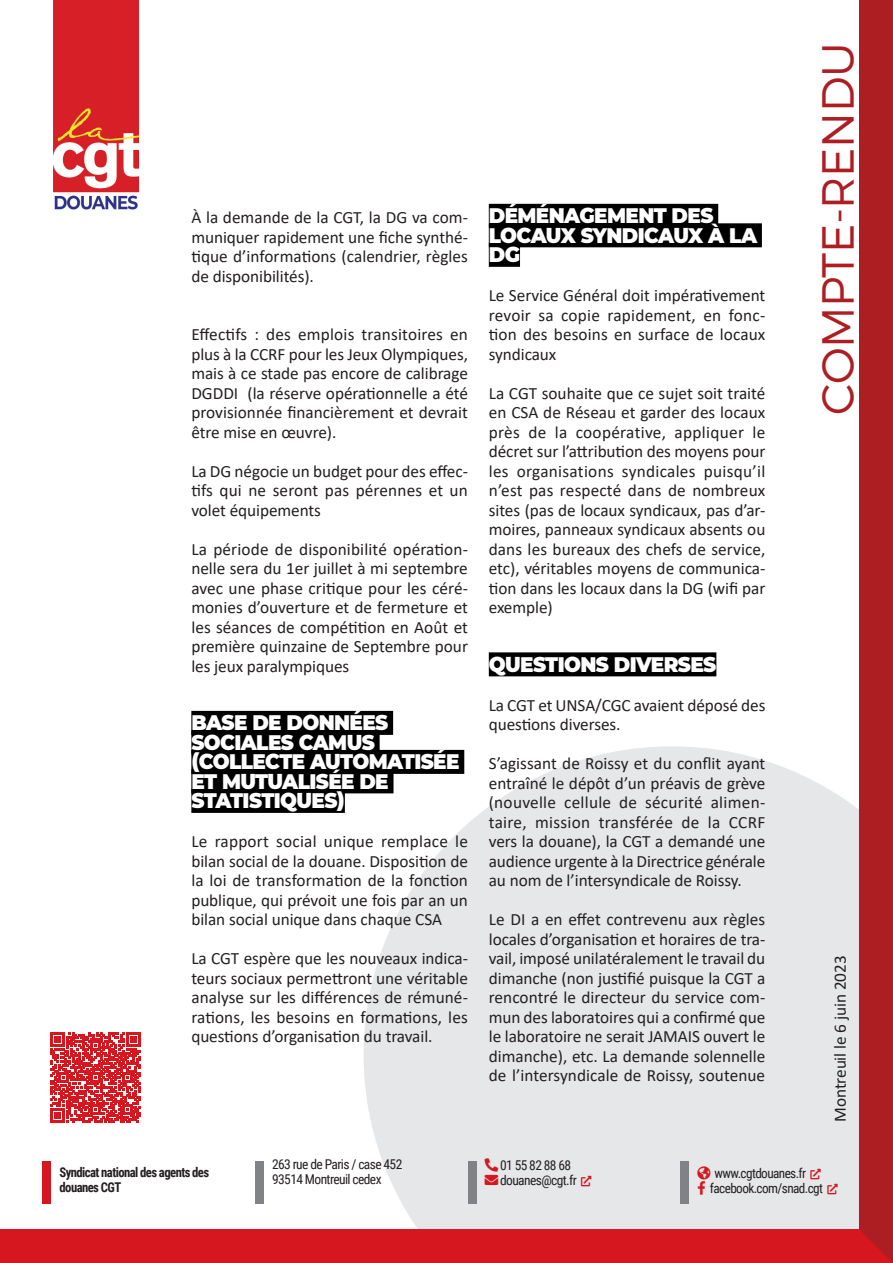
<style>
.page{position:relative;width:893px;height:1263px;background:#fff}
.page>*{position:absolute;margin:0;border:0;box-sizing:border-box;transform-origin:0 0}
.t1{font:300 45px "Montserrat";letter-spacing:-.01em;color:#ad1e22}
.t2{font:900 21px/19.5px "Montserrat";letter-spacing:-.03em;color:#fff;scale:.95 1}
.t3{font:17.25px/19.5px "Calibri";letter-spacing:-.005em;color:#231f20;text-align:justify}
.t4{font:13.5px/15px "Roboto Condensed";letter-spacing:-.045em;color:#231f20}
.t5{font:700 13.5px/15px "Roboto Condensed";letter-spacing:-.045em;color:#231f20;scale:.94 1}
.s1{color:#d7171f}
</style>
<div class="page">
<svg style="left:364px;top:746px;width:495px;height:483px;background:#e8e9eb"></svg>
<div style="left:43px;top:1161px;width:8px;height:42px;background:#d7171f"></div>
<div style="left:255px;top:1161px;width:9px;height:42px;background:#808285"></div>
<div style="left:468px;top:1161px;width:8px;height:42px;background:#808285"></div>
<div style="left:680px;top:1161px;width:9px;height:42px;background:#808285"></div>
<div style="left:0;top:1229px;width:893px;height:34px;background:#d7171f"></div>
<div style="left:859px;top:0;width:34px;height:1263px;background:#ad1e22"></div>
<img style="left:53px;top:0;width:85px;height:210px">
<div style="left:191px;top:711px;width:202px;height:24px;background:#000"></div>
<div style="left:191px;top:730px;width:189px;height:24px;background:#000"></div>
<div style="left:191px;top:750px;width:273px;height:24px;background:#000"></div>
<div style="left:191px;top:769px;width:202px;height:24px;background:#000"></div>
<div style="left:191px;top:789px;width:154px;height:24px;background:#000"></div>
<div style="left:489px;top:204px;width:229px;height:24px;background:#000"></div>
<div style="left:489px;top:223px;width:273px;height:24px;background:#000"></div>
<div style="left:489px;top:243px;width:31px;height:24px;background:#000"></div>
<div style="left:489px;top:652px;width:227px;height:24px;background:#000"></div>
<svg style="left:51px;top:1032px;width:90px;height:90px"></svg>
<svg style="left:485px;top:1158px;width:13px;height:27px"></svg>
<svg style="left:581px;top:1176px;width:10px;height:10px"></svg>
<svg style="left:811px;top:1168px;width:10px;height:11px"></svg>
<svg style="left:697px;top:1166px;width:13px;height:28px"></svg>
<svg style="left:827px;top:1183px;width:11px;height:11px"></svg>
<p class="t3" style="left:191px;top:207px;width:278px">À la demande de la CGT, la DG va com&shy;muniquer rapidement une fiche synthé&shy;tique d’informations (calendrier, règles de disponibilités).</p>
<p class="t3" style="left:191px;top:324px;width:278px">Effectifs : des emplois transitoires en plus à la CCRF pour les Jeux Olympiques, mais à ce stade pas encore de calibrage DGDDI (la réserve opérationnelle a été provisionnée financièrement et devrait être mise en œuvre).</p>
<p class="t3" style="left:191px;top:461px;width:278px">La DG négocie un budget pour des effec&shy;tifs qui ne seront pas pérennes et un volet équipements</p>
<p class="t3" style="left:191px;top:539px;width:278px">La période de disponibilité opération&shy;nelle sera du 1er juillet à mi septembre avec une phase critique pour les céré&shy;monies d’ouverture et de fermeture et les séances de compétition en Août et première quinzaine de Septembre pour les jeux paralympiques</p>
<p class="t2" style="left:191px;top:712px;width:209px">BASE DE DONNÉES<br>SOCIALES CAM</p>
<p class="t2" style="left:191px;top:731px;width:284px;text-indent:155px">US (COLLECTE AUTOMATISÉE<br>ET MUTUALISÉE DE<br>STATISTIQUES)</p>
<p class="t3" style="left:191px;top:831px;width:278px">Le rapport social unique remplace le bilan social de la douane. Disposition de la loi de transformation de la fonction publique, qui prévoit une fois par an un bilan social unique dans chaque CSA</p>
<p class="t3" style="left:191px;top:948px;width:278px">La CGT espère que les nouveaux indica&shy;teurs sociaux permettront une véritable analyse sur les différences de rémuné&shy;rations, les besoins en formations, les questions d’organisation du travail.</p>
<p class="t2" style="left:489px;top:205px;width:284px">DÉMÉNAGEMENT DES<br>LOCAUX SYNDICAUX À LA<br>DG</p>
<p class="t3" style="left:489px;top:285px;width:278px">Le Service Général doit impérativement revoir sa copie rapidement, en fonc&shy;tion des besoins en surface de locaux syndicaux</p>
<p class="t3" style="left:489px;top:383px;width:278px">La CGT souhaite que ce sujet soit traité en CSA de Réseau et garder des locaux près de la coopérative, appliquer le décret sur l’attribution des moyens pour les organisations syndicales puisqu’il n’est pas respecté dans de nombreux sites (pas de locaux syndicaux, pas d’ar&shy;moires, panneaux syndicaux absents ou dans les bureaux des chefs de service, etc), véritables moyens de communica&shy;tion dans les locaux dans la DG (wifi par exemple)</p>
<p class="t2" style="left:489px;top:653px;width:241px">QU ESTIONS DIVERSES</p>
<p class="t3" style="left:489px;top:695px;width:278px">La CGT et UNSA/CGC avaient déposé des questions diverses.</p>
<p class="t3" style="left:489px;top:753px;width:278px">S’agissant de Roissy et du conflit ayant entraîné le dépôt d’un préavis de grève (nouvelle cellule de sécurité alimen&shy;taire, mission transférée de la CCRF vers la douane), la CGT a demandé une audience urgente à la Directrice générale au nom de l’intersyndicale de Roissy.</p>
<p class="t3" style="left:489px;top:909px;width:278px">Le DI a en effet contrevenu aux règles locales d’organisation et horaires de tra&shy;vail, imposé unilatéralement le travail du dimanche (non justifié puisque la CGT a rencontré le directeur du service com&shy;mun des laboratoires qui a confirmé que le laboratoire ne serait JAMAIS ouvert le dimanche), etc. La demande solennelle de l’intersyndicale de Roissy, soutenue</p>
<h1 class="t1" style="left:810px;top:415px;width:373px;rotate:-90deg">compte-rendu</h1>
<p class="t3" style="left:830px;top:1122px;width:168px;rotate:-90deg">Montreuil le 6 juin 2023</p>
<p class="t5" style="left:60px;top:1164px;width:161px">Syndicat national des agents des douanes CGT</p>
<p class="t4" style="left:272px;top:1156px;width:132px">263 rue de Paris / case 452<br>93514 Montreuil cedex</p>
<p class="t4" style="left:500px;top:1157px;width:93px;text-indent:-15px"><span class="s1">□■●▼</span> 01 55 82 88 68 douanes@cgt.fr <span class="s1">▼■●●■●▼</span></p>
<p class="t4" style="left:697px;top:1165px;width:125px"><span class="s1">●□▲</span> www.cgtdouanes.fr <span class="s1">▼■●●■●▼</span></p>
<p class="t4" style="left:697px;top:1180px;width:142px"><span class="s1">□□</span> facebook.com/snad.cgt <span class="s1">▼■●●■●▼</span></p>
</div>
